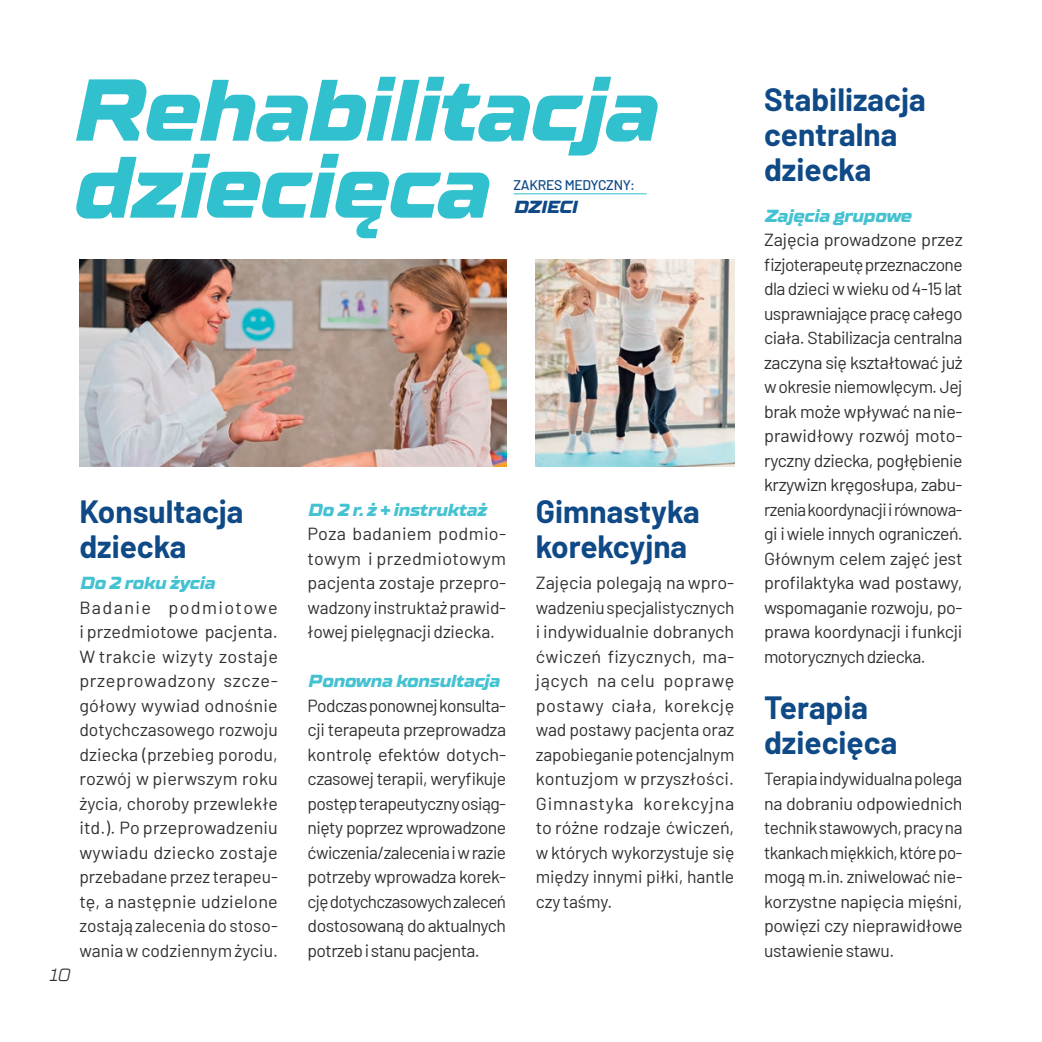
<style>
.page{position:relative;width:1042px;height:1042px;background:#fff}
.page>*{position:absolute;margin:0;border:0;box-sizing:border-box;transform-origin:0 0}
.Tytul{font:87.5px/77px "TT Supermolot Neue Exp X Bold It";letter-spacing:-.03em;color:#30c0ce}
.t1{font:700 31.5px/35px "Barlow";color:#0f4a87}
.Tekst{font:17.5px/24.5px "Barlow";letter-spacing:-.015em;color:#312f30;text-align:justify}
.Tekst-2{font:17.5px "TT Supermolot Neue Exp X Bold It";letter-spacing:-.025em;color:#45c2d1}
.Tytul-2{font:17.5px "TT Supermolot Neue Exp X Bold It";letter-spacing:-.02em;color:#0f4a87}
.t2{font:italic 17.5px "TT Supermolot Neue Exp";color:#312f30}
.Tytul-3{font:500 14px "Barlow";letter-spacing:-.02em;color:#0f4a87}
</style>
<div class="page">
<img style="left:79px;top:260px;width:427px;height:207px">
<img style="left:536px;top:260px;width:198px;height:207px">
<hr style="left:513px;top:193px;width:134px;height:1px;background:#30c0ce">
<p class="Tytul" style="left:69px;top:74px;width:588px">Rehabilitacja dziecięca</p>
<p class="Tytul-3" style="left:513px;top:175px;width:123px">ZAKRES MEDYCZNY:</p>
<p class="Tytul-2" style="left:513px;top:197px;width:65px">DZIECI</p>
<p class="t2" style="left:48px;top:965px;width:23px">10</p>
<p class="t1" style="left:79px;top:491px;width:166px">Konsultacja dziecka</p>
<p class="Tekst-2" style="left:79px;top:573px;width:137px">Do 2 roku życia</p>
<p class="Tekst" style="left:79px;top:594px;width:200px">Badanie podmiotowe i przedmiotowe pacjenta.<br>W trakcie wizyty zostaje przeprowadzony szcze&shy;gółowy wywiad odnośnie dotychczasowego rozwoju dziecka (przebieg porodu, rozwój w pierwszym roku życia, choroby przewlekłe itd.). Po przeprowadzeniu wywiadu dziecko zostaje przebadane przez terapeu&shy;tę, a następnie udzielone zostają zalecenia do stoso&shy;wania w codziennym życiu.</p>
<p class="Tekst-2" style="left:308px;top:499px;width:180px">Do 2 r. ż + instruktaż</p>
<p class="Tekst" style="left:308px;top:520px;width:200px">Poza badaniem podmio&shy;towym i przedmiotowym pacjenta zostaje przepro&shy;wadzony instruktaż prawid&shy;łowej pielęgnacji dziecka.</p>
<p class="Tekst-2" style="left:308px;top:671px;width:194px">Ponowna konsultacja</p>
<p class="Tekst" style="left:308px;top:692px;width:200px">Podczas ponownej konsulta&shy;cji terapeuta przeprowadza kontrolę efektów dotych&shy;czasowej terapii, weryfikuje postęp terapeutyczny osiąg&shy;nięty poprzez wprowadzone ćwiczenia/zalecenia iwrazie potrzeby wprowadza korek&shy;cję dotychczasowych zaleceń dostosowaną doaktualnych potrzeb istanu pacjenta.</p>
<p class="t1" style="left:536px;top:491px;width:165px">Gimnastyka korekcyjna</p>
<p class="Tekst" style="left:536px;top:569px;width:200px">Zajęcia polegają na wpro&shy;wadzeniu specjalistycznych i indywidualnie dobranych ćwiczeń fizycznych, ma&shy;jących na celu poprawę postawy ciała, korekcję wad postawy pacjenta oraz zapobieganie potencjalnym kontuzjom w przyszłości.<br>Gimnastyka korekcyjna to różne rodzaje ćwiczeń, wktórych wykorzystuje się między innymi piłki, hantle czy taśmy.</p>
<p class="t1" style="left:764px;top:80px;width:163px">Stabilizacja centralna dziecka</p>
<p class="Tekst-2" style="left:764px;top:205px;width:149px">Zajęcia grupowe</p>
<p class="Tekst" style="left:764px;top:226px;width:200px">Zajęcia prowadzone przez fizjoterapeutę przeznaczone dla dzieci wwieku od4-15 lat usprawniające pracę całego ciała. Stabilizacja centralna zaczyna się kształtować już wokresie niemowlęcym. Jej brak może wpływać nanie&shy;prawidłowy rozwój moto&shy;ryczny dziecka, pogłębienie krzywizn kręgosłupa, zabu&shy;rzenia koordynacji irównowa&shy;gi iwiele innych ograniczeń.<br>Głównym celem zajęć jest profilaktyka wad postawy, wspomaganie rozwoju, po&shy;prawa koordynacji ifunkcji motorycznych dziecka.</p>
<p class="t1" style="left:764px;top:687px;width:135px">Terapia dziecięca</p>
<p class="Tekst" style="left:764px;top:765px;width:200px">Terapia indywidualna polega na dobraniu odpowiednich technik stawowych, pracy na tkankach miękkich, które po&shy;mogą m.in. zniwelować nie&shy;korzystne napięcia mięśni, powięzi czy nieprawidłowe ustawienie stawu.</p>
</div>
